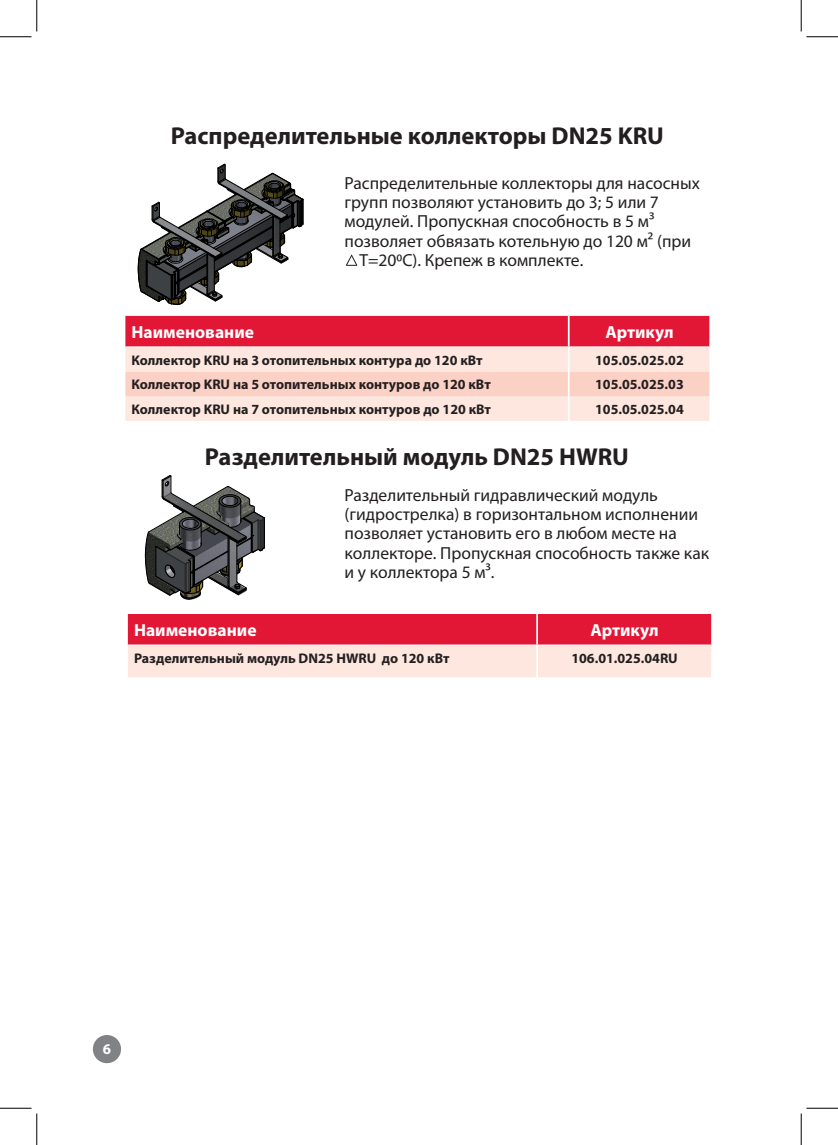
<style>
.page{position:relative;width:838px;height:1145px;background:#fff}
.page>*{position:absolute;margin:0;border:0;box-sizing:border-box;transform-origin:0 0}
.t1{font:700 24.5px "Myriad Pro";color:#231f20}
.t2{font:17.5px/19.2px "Myriad Pro";color:#231f20}
.t3{font:700 17.5px "Myriad Pro";color:#fff}
.t4{font:700 14.88px "Myriad Pro";color:#fff}
.t5{font:700 14px "Myriad Pro";color:#231f20}
</style>
<div class="page">
<div style="left:93px;top:1035px;width:28px;height:28px;background:#808285;border-radius:50%"></div>
<svg style="left:125px;top:315px;width:585px;height:106px;background:#f4a7a9"></svg>
<hr style="left:567px;top:396px;width:2px;height:25px;background:#fff">
<hr style="left:709px;top:396px;width:2px;height:25px;background:#fff">
<svg style="left:138px;top:164px;width:165px;height:141px"></svg>
<svg style="left:145px;top:475px;width:120px;height:124px"></svg>
<svg style="left:128px;top:614px;width:583px;height:63px;background:#ef808c"></svg>
<hr style="left:128px;top:645px;width:409px;height:1px;background:#fff">
<hr style="left:537px;top:645px;width:174px;height:1px;background:#fff">
<hr style="left:536px;top:614px;width:2px;height:31px;background:#fff">
<hr style="left:536px;top:645px;width:2px;height:32px;background:#fff">
<svg style="left:346px;top:254px;width:12px;height:12px"></svg>
<hr style="left:0;top:36px;width:32px;height:1px;background:#000">
<hr style="left:806px;top:36px;width:31px;height:1px;background:#000">
<hr style="left:0;top:1108px;width:32px;height:1px;background:#000">
<hr style="left:806px;top:1108px;width:31px;height:1px;background:#000">
<hr style="left:36px;top:0;width:1px;height:31px;background:#000">
<hr style="left:36px;top:1113px;width:1px;height:32px;background:#000">
<hr style="left:800px;top:0;width:1px;height:31px;background:#000">
<hr style="left:800px;top:1113px;width:1px;height:32px;background:#000">
<h1 class="t1" style="left:171px;top:120px;width:494px">Распределительные коллекторы DN25 KRU</h1>
<p class="t2" style="left:344px;top:173px;width:357px">Распределительные коллекторы для насосных</p>
<p class="t2" style="left:344px;top:192px;width:316px">групп позволяют установить до 3; 5 или 7</p>
<p class="t2" style="left:344px;top:212px;width:311px">модулей. Пропускная способность в 5 м3</p>
<p class="t2" style="left:344px;top:231px;width:348px">позволяет обвязать котельную до 120 м2 (при</p>
<p class="t2" style="left:359px;top:250px;width:225px">Т=200С). Крепеж в комплекте.</p>
<p class="t3" style="left:131px;top:320px;width:124px">Наименование</p>
<p class="t3" style="left:605px;top:320px;width:70px">Артикул</p>
<p class="t5" style="left:131px;top:351px;width:352px">Коллектор KRU на 3 отопительных контура до 120 кВт</p>
<p class="t5" style="left:595px;top:351px;width:90px">105.05.025.02</p>
<p class="t5" style="left:131px;top:376px;width:361px">Коллектор KRU на 5 отопительных контуров до 120 кВт</p>
<p class="t5" style="left:595px;top:376px;width:90px">105.05.025.03</p>
<p class="t5" style="left:131px;top:400px;width:361px">Коллектор KRU на 7 отопительных контуров до 120 кВт</p>
<p class="t5" style="left:595px;top:400px;width:90px">105.05.025.04</p>
<h1 class="t1" style="left:205px;top:441px;width:425px">Разделительный модуль DN25 HWRU</h1>
<p class="t2" style="left:344px;top:485px;width:366px">Разделительный гидравлический модуль (гидрострелка) в горизонтальном исполнении позволяет установить его в любом месте на коллекторе. Пропускная способность также как и у коллектора 5 м3.</p>
<p class="t3" style="left:134px;top:619px;width:124px">Наименование</p>
<p class="t3" style="left:590px;top:619px;width:70px">Артикул</p>
<p class="t5" style="left:134px;top:649px;width:317px">Разделительный модуль DN25 HWRU до 120 кВт</p>
<p class="t5" style="left:571px;top:649px;width:108px">106.01.025.04RU</p>
<p class="t4" style="left:103px;top:1039px;width:10px">6</p>
</div>
